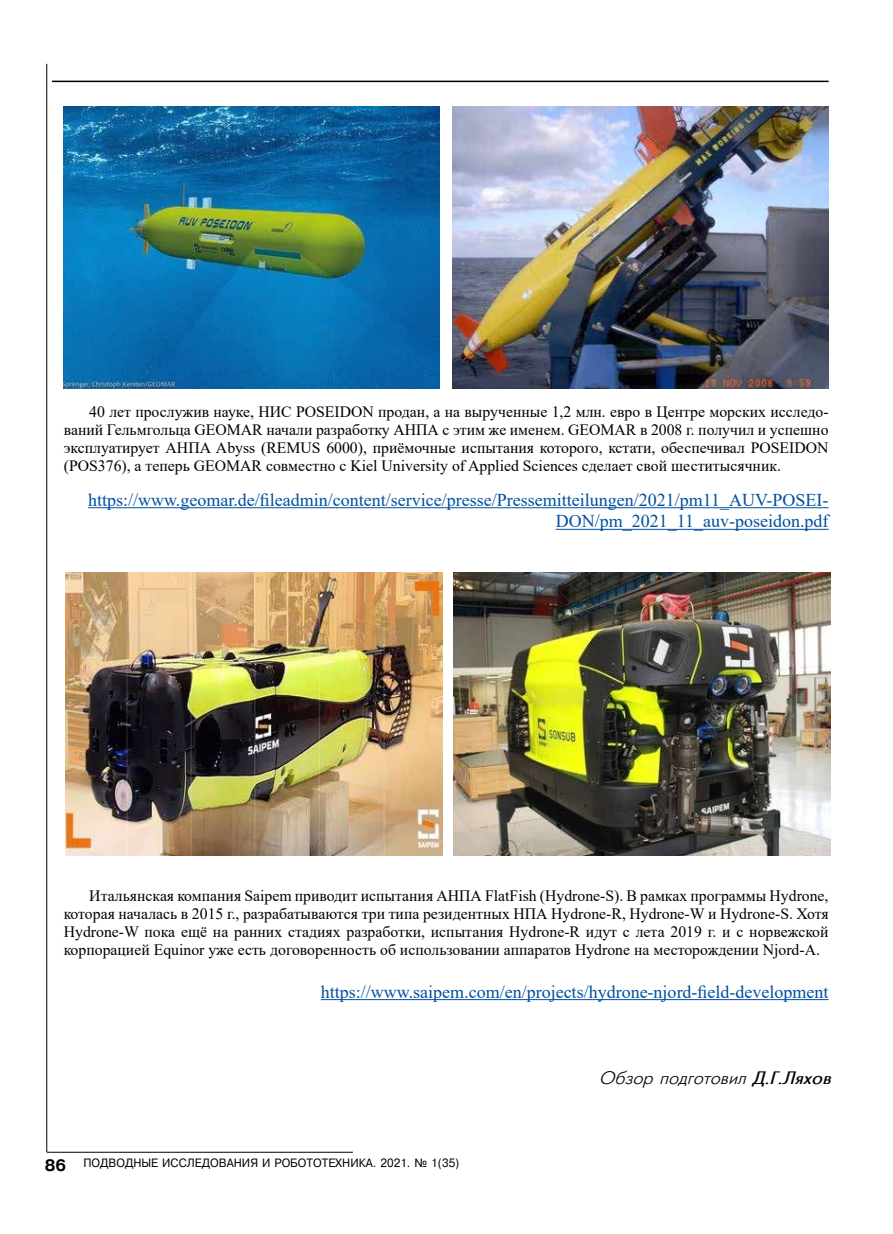
<style>
.page{position:relative;width:893px;height:1234px;background:#fff}
.page>*{position:absolute;margin:0;border:0;box-sizing:border-box;transform-origin:0 0}
.t1{font:18px/21.6px "Times New Roman";color:#004f9f;text-align:right}
.t2{font:italic 18px "Futuris";color:#000}
.t3{font:15.75px/18px "Times New Roman";color:#000;text-align:justify}
.t4{font:12px "Pragmatica Cyrillic";color:#000;scale:.95 1}
.s1{font-family:"Pragmatica CTT";font-weight:700;font-size:16.5px}
.s2{font-weight:700}
</style>
<div class="page">
<hr style="left:47px;top:64px;width:1px;height:1087px;background:#000">
<hr style="left:47px;top:1151px;width:306px;height:1px;background:#000">
<hr style="left:52px;top:81px;width:777px;height:1px;background:#000">
<img style="left:64px;top:106px;width:375px;height:282px">
<img style="left:453px;top:106px;width:376px;height:282px">
<hr style="left:88px;top:507px;width:741px;height:1px;background:#004f9f">
<hr style="left:556px;top:529px;width:273px;height:1px;background:#004f9f">
<img style="left:65px;top:572px;width:378px;height:283px">
<img style="left:453px;top:572px;width:378px;height:283px">
<hr style="left:321px;top:998px;width:508px;height:1px;background:#004f9f">
<p class="t3" style="left:64px;top:402px;width:766px;text-indent:26px">40 лет прослужив науке, НИС POSEIDON продан, а на вырученные 1,2 млн. евро в Центре морских исследо&shy;ваний Гельмгольца GEOMAR начали разработку АНПА с этим же именем. GEOMAR в 2008 г. получил и успешно эксплуатирует АНПА Abyss (REMUS 6000), приёмочные испытания которого, кстати, обеспечивал POSEIDON (POS376), а теперь GEOMAR совместно с Kiel University of Applied Sciences сделает свой шеститысячник.</p>
<p class="t1" style="left:88px;top:488px;width:742px">https://www.geomar.de/fileadmin/content/service/presse/Pressemitteilungen/2021/pm11_AUV-POSEI-<br>DON/pm_2021_11_auv-poseidon.pdf</p>
<p class="t3" style="left:64px;top:885px;width:766px;text-indent:26px">Итальянская компания Saipem приводит испытания АНПА FlatFish (Hydrone-S). В рамках программы Hydrone, которая началась в 2015 г., разрабатываются три типа резидентных НПА Hydrone-R, Hydrone-W и Hydrone-S. Хотя Hydrone-W пока ещё на ранних стадиях разработки, испытания Hydrone-R идут с лета 2019 г. и с норвежской корпорацией Equinor уже есть договоренность об использовании аппаратов Hydrone на месторождении Njord-A.</p>
<p class="t1" style="left:321px;top:980px;width:509px">https://www.saipem.com/en/projects/hydrone-njord-field-development</p>
<p class="t4" style="left:45px;top:1156px;width:438px"><span class="s1">86</span> ПОДВОДНЫЕ ИССЛЕДОВАНИЯ И РОБОТОТЕХНИКА. 2021. № 1(35)</p>
<p class="t2" style="left:599px;top:1068px;width:234px">Обзор подготовил <span class="s2">Д.Г.Ляхов</span></p>
</div>
